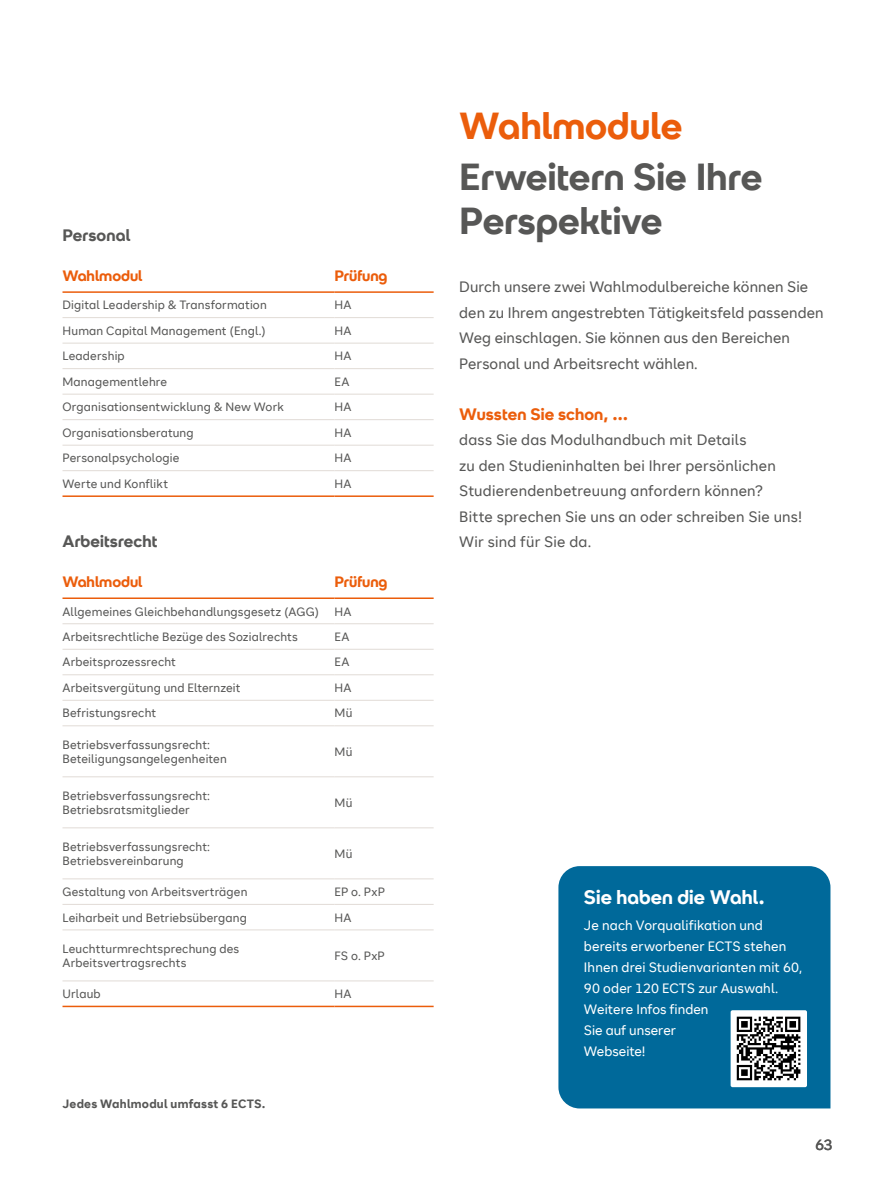
<style>
.page{position:relative;width:893px;height:1188px;background:#fff}
.page>*{position:absolute;margin:0;border:0;box-sizing:border-box;transform-origin:0 0}
.t1{font:700 37.5px/43.5px "SRH Headline";color:#575756}
.t2{font:700 37.5px "SRH Headline";color:#eb5d0b}
.t3{font:700 19.5px "SRH Headline";letter-spacing:.005em;color:#fff}
.t4{font:700 16.5px "SRH Headline";letter-spacing:.005em;color:#575756}
.t5{font:700 16.5px "SRH Headline";letter-spacing:.005em;color:#eb5d0b}
.t6{font:15px/25.5px "SRH Text";letter-spacing:.01em;color:#575756}
.t7{font:700 15px "SRH Headline";color:#eb5d0b}
.t8{font:15px "SRH Headline";color:#575756}
.t9{font:13.5px/21px "SRH Text";letter-spacing:.01em;color:#fff}
.t10{font:12px/14.4px "SRH Text";letter-spacing:.015em;color:#575756}
.t11{font:700 12px "SRH Text";letter-spacing:.02em;color:#575756}
</style>
<div class="page">
<hr style="left:63px;top:317px;width:272px;height:1px;background:#e1dbd6">
<hr style="left:335px;top:317px;width:99px;height:1px;background:#e1dbd6">
<hr style="left:63px;top:291px;width:272px;height:2px;background:#eb5d0b">
<hr style="left:335px;top:291px;width:99px;height:2px;background:#eb5d0b">
<hr style="left:63px;top:343px;width:272px;height:1px;background:#e1dbd6">
<hr style="left:63px;top:368px;width:272px;height:1px;background:#e1dbd6">
<hr style="left:63px;top:394px;width:272px;height:1px;background:#e1dbd6">
<hr style="left:63px;top:419px;width:272px;height:1px;background:#e1dbd6">
<hr style="left:63px;top:495px;width:272px;height:2px;background:#eb5d0b">
<hr style="left:335px;top:343px;width:99px;height:1px;background:#e1dbd6">
<hr style="left:335px;top:368px;width:99px;height:1px;background:#e1dbd6">
<hr style="left:335px;top:394px;width:99px;height:1px;background:#e1dbd6">
<hr style="left:335px;top:419px;width:99px;height:1px;background:#e1dbd6">
<hr style="left:335px;top:495px;width:99px;height:2px;background:#eb5d0b">
<hr style="left:63px;top:445px;width:272px;height:1px;background:#e1dbd6">
<hr style="left:335px;top:445px;width:99px;height:1px;background:#e1dbd6">
<hr style="left:63px;top:470px;width:272px;height:1px;background:#e1dbd6">
<hr style="left:335px;top:470px;width:99px;height:1px;background:#e1dbd6">
<hr style="left:63px;top:598px;width:272px;height:1px;background:#eb5d0b">
<hr style="left:335px;top:598px;width:99px;height:1px;background:#eb5d0b">
<hr style="left:63px;top:623px;width:272px;height:1px;background:#e1dbd6">
<hr style="left:335px;top:623px;width:99px;height:1px;background:#e1dbd6">
<hr style="left:63px;top:649px;width:272px;height:1px;background:#e1dbd6">
<hr style="left:335px;top:649px;width:99px;height:1px;background:#e1dbd6">
<hr style="left:63px;top:674px;width:272px;height:1px;background:#e1dbd6">
<hr style="left:335px;top:674px;width:99px;height:1px;background:#e1dbd6">
<hr style="left:63px;top:700px;width:272px;height:1px;background:#e1dbd6">
<hr style="left:335px;top:700px;width:99px;height:1px;background:#e1dbd6">
<hr style="left:63px;top:725px;width:272px;height:1px;background:#e1dbd6">
<hr style="left:335px;top:725px;width:99px;height:1px;background:#e1dbd6">
<hr style="left:63px;top:776px;width:272px;height:1px;background:#e1dbd6">
<hr style="left:335px;top:776px;width:99px;height:1px;background:#e1dbd6">
<hr style="left:63px;top:827px;width:272px;height:1px;background:#e1dbd6">
<hr style="left:335px;top:827px;width:99px;height:1px;background:#e1dbd6">
<hr style="left:63px;top:879px;width:272px;height:1px;background:#e1dbd6">
<hr style="left:335px;top:879px;width:99px;height:1px;background:#e1dbd6">
<hr style="left:63px;top:904px;width:272px;height:1px;background:#e1dbd6">
<hr style="left:335px;top:904px;width:99px;height:1px;background:#e1dbd6">
<hr style="left:63px;top:930px;width:272px;height:1px;background:#e1dbd6">
<hr style="left:335px;top:930px;width:99px;height:1px;background:#e1dbd6">
<hr style="left:63px;top:981px;width:272px;height:1px;background:#e1dbd6">
<hr style="left:335px;top:981px;width:99px;height:1px;background:#e1dbd6">
<hr style="left:63px;top:1006px;width:272px;height:1px;background:#eb5d0b">
<hr style="left:335px;top:1006px;width:99px;height:1px;background:#eb5d0b">
<div style="left:558px;top:866px;width:272px;height:242px;background:#00699a"></div>
<div style="left:731px;top:1010px;width:76px;height:77px;background:#fff;border-radius:2px"></div>
<svg style="left:736px;top:1016px;width:65px;height:65px"></svg>
<svg style="left:737px;top:1017px;width:63px;height:63px"></svg>
<h3 class="t4" style="left:63px;top:226px;width:69px">Personal</h3>
<p class="t7" style="left:63px;top:267px;width:82px">Wahlmodul</p>
<p class="t7" style="left:335px;top:267px;width:55px">Prüfung</p>
<p class="t10" style="left:63px;top:298px;width:206px">Digital Leadership &amp; Transformation</p>
<p class="t10" style="left:335px;top:298px;width:18px">HA</p>
<p class="t10" style="left:63px;top:324px;width:205px">Human Capital Management (Engl.)</p>
<p class="t10" style="left:335px;top:324px;width:18px">HA</p>
<p class="t10" style="left:63px;top:349px;width:64px">Leadership</p>
<p class="t10" style="left:335px;top:349px;width:18px">HA</p>
<p class="t10" style="left:63px;top:375px;width:106px">Managementlehre</p>
<p class="t10" style="left:335px;top:375px;width:16px">EA</p>
<p class="t10" style="left:63px;top:400px;width:223px">Organisationsentwicklung &amp; New Work</p>
<p class="t10" style="left:335px;top:400px;width:18px">HA</p>
<p class="t10" style="left:63px;top:426px;width:133px">Organisationsberatung</p>
<p class="t10" style="left:335px;top:426px;width:18px">HA</p>
<p class="t10" style="left:63px;top:451px;width:118px">Personalpsychologie</p>
<p class="t10" style="left:335px;top:451px;width:18px">HA</p>
<p class="t10" style="left:63px;top:476px;width:107px">Werte und Konflikt</p>
<p class="t10" style="left:335px;top:476px;width:18px">HA</p>
<h3 class="t4" style="left:63px;top:532px;width:96px">Arbeitsrecht</h3>
<p class="t7" style="left:63px;top:573px;width:82px">Wahlmodul</p>
<p class="t7" style="left:335px;top:573px;width:55px">Prüfung</p>
<p class="t10" style="left:63px;top:604px;width:258px">Allgemeines Gleichbehandlungsgesetz (AGG)</p>
<p class="t10" style="left:335px;top:604px;width:18px">HA</p>
<p class="t10" style="left:63px;top:630px;width:237px">Arbeitsrechtliche Bezüge des Sozialrechts</p>
<p class="t10" style="left:335px;top:630px;width:16px">EA</p>
<p class="t10" style="left:63px;top:655px;width:115px">Arbeitsprozessrecht</p>
<p class="t10" style="left:335px;top:655px;width:16px">EA</p>
<p class="t10" style="left:63px;top:681px;width:179px">Arbeitsvergütung und Elternzeit</p>
<p class="t10" style="left:335px;top:681px;width:18px">HA</p>
<p class="t10" style="left:63px;top:706px;width:95px">Befristungsrecht</p>
<p class="t10" style="left:335px;top:706px;width:19px">Mü</p>
<p class="t10" style="left:63px;top:737px;width:166px">Betriebsverfassungsrecht:<br>Beteiligungsangelegenheiten</p>
<p class="t10" style="left:335px;top:744px;width:19px">Mü</p>
<p class="t10" style="left:63px;top:788px;width:149px">Betriebsverfassungsrecht:<br>Betriebsratsmitglieder</p>
<p class="t10" style="left:335px;top:795px;width:19px">Mü</p>
<p class="t10" style="left:63px;top:839px;width:149px">Betriebsverfassungsrecht:<br>Betriebsvereinbarung</p>
<p class="t10" style="left:335px;top:847px;width:19px">Mü</p>
<p class="t10" style="left:63px;top:885px;width:187px">Gestaltung von Arbeitsverträgen</p>
<p class="t10" style="left:335px;top:885px;width:52px">EP o. PxP</p>
<p class="t10" style="left:63px;top:910px;width:186px">Leiharbeit und Betriebsübergang</p>
<p class="t10" style="left:335px;top:910px;width:18px">HA</p>
<p class="t10" style="left:63px;top:941px;width:178px">Leuchtturmrechtsprechung des<br>Arbeitsvertragsrechts</p>
<p class="t10" style="left:335px;top:949px;width:52px">FS o. PxP</p>
<p class="t10" style="left:63px;top:987px;width:40px">Urlaub</p>
<p class="t10" style="left:335px;top:987px;width:18px">HA</p>
<p class="t11" style="left:63px;top:1097px;width:205px">Jedes Wahlmodul umfasst 6 ECTS.</p>
<h1 class="t2" style="left:459px;top:104px;width:225px">Wahlmodule</h1>
<h1 class="t1" style="left:459px;top:155px;width:305px">Erweitern Sie Ihre<br>Perspektive</h1>
<p class="t6" style="left:459px;top:274px;width:366px">Durch unsere zwei Wahlmodulbereiche können Sie den zu Ihrem angestrebten Tätigkeitsfeld passenden Weg einschlagen. Sie können aus den Bereichen Personal und Arbeitsrecht wählen.</p>
<h3 class="t5" style="left:459px;top:404px;width:171px">Wussten Sie schon, …</h3>
<p class="t6" style="left:459px;top:427px;width:345px">dass Sie das Modulhandbuch mit Details<br>zu den Studieninhalten bei Ihrer persönlichen Studierenden betreuung anfordern können?<br>Bitte sprechen Sie uns an oder schreiben Sie uns!<br>Wir sind für Sie da.</p>
<h2 class="t3" style="left:584px;top:886px;width:182px">Sie haben die Wahl.</h2>
<p class="t9" style="left:584px;top:915px;width:220px">Je nach Vorqualifikation und bereits erworbener ECTS stehen<br>Ihnen drei Studienvarianten mit 60,<br>90 oder 120 ECTS zur Auswahl.<br>Weitere Infos finden<br>Sie auf unserer<br>Webseite!</p>
<p class="t8" style="left:815px;top:1137px;width:19px">63</p>
<p class="t8" style="left:824px;top:1137px;width:10px">4</p>
</div>
